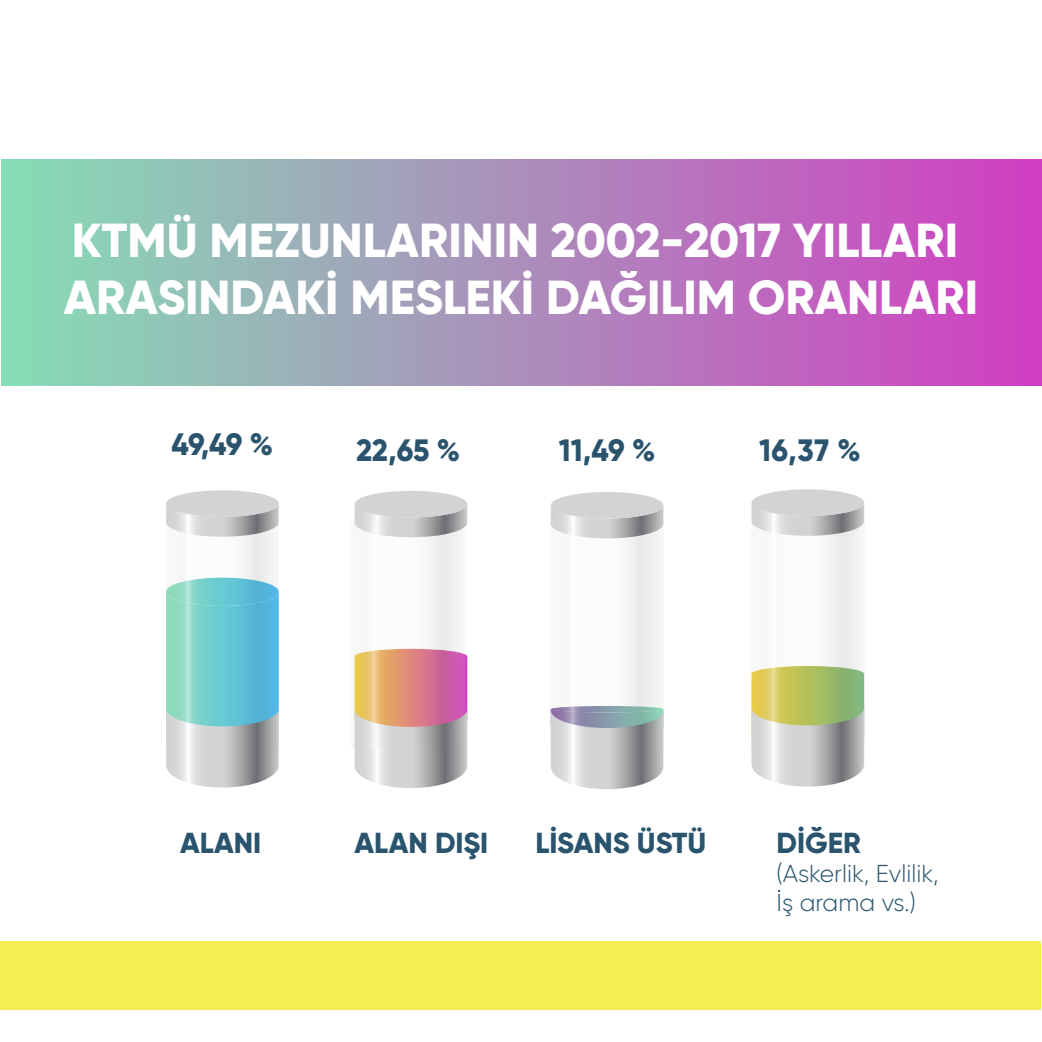
<style>
.page{position:relative;width:1042px;height:1042px;background:#fff}
.page>*{position:absolute;margin:0;border:0;box-sizing:border-box;transform-origin:0 0}
.t1{font:800 47.77px/57.2px "Gilroy";color:#fff}
.t2{font:800 30.8px "Gilroy";letter-spacing:-.005em;color:#2a546d;scale:.96 1}
.t3{font:800 28.88px "Gilroy";color:#2a546d}
.t4{font:300 24.5px/29.4px "Gilroy";color:#2a546d}
</style>
<div class="page">
<div style="left:1px;top:160px;width:1041px;height:226px;background:linear-gradient(to right,#85deb5,#d13dc2)"></div>
<div style="left:0;top:941px;width:1041px;height:68px;background:#f6ed54"></div>
<svg style="left:166px;top:490px;width:113px;height:31px;background:#d1d3d4"></svg>
<svg style="left:166px;top:749px;width:113px;height:38px"></svg>
<svg style="left:355px;top:491px;width:112px;height:36px;background:#d2d3d4"></svg>
<svg style="left:355px;top:654px;width:112px;height:134px"></svg>
<svg style="left:551px;top:492px;width:112px;height:30px;background:#d1d3d4"></svg>
<svg style="left:551px;top:750px;width:112px;height:39px"></svg>
<svg style="left:751px;top:489px;width:113px;height:31px;background:#d2d3d4"></svg>
<svg style="left:751px;top:748px;width:113px;height:38px"></svg>
<svg style="left:166px;top:521px;width:113px;height:228px"></svg>
<svg style="left:354px;top:520px;width:111px;height:228px"></svg>
<svg style="left:551px;top:522px;width:112px;height:228px"></svg>
<svg style="left:751px;top:520px;width:113px;height:228px"></svg>
<p class="t1" style="left:64px;top:212px;width:916px">KTMÜ MEZUNLARININ 2002-2017 YILLARI<br>ARASINDAKİ MESLEKİ DAĞILIM ORANLARI</p>
<p class="t2" style="left:172px;top:425px;width:107px">49,49 %</p>
<p class="t2" style="left:356px;top:431px;width:110px">22,65 %</p>
<p class="t2" style="left:559px;top:431px;width:102px">11,49 %</p>
<p class="t2" style="left:759px;top:431px;width:108px">16,37 %</p>
<p class="t3" style="left:180px;top:824px;width:83px">ALANI</p>
<p class="t3" style="left:355px;top:824px;width:135px">ALAN DIŞI</p>
<p class="t3" style="left:535px;top:824px;width:172px">LİSANS ÜSTÜ</p>
<p class="t3" style="left:776px;top:824px;width:86px">DİĞER</p>
<p class="t4" style="left:776px;top:858px;width:164px">(Askerlik, Evlilik,<br>İş arama vs.)</p>
</div>
